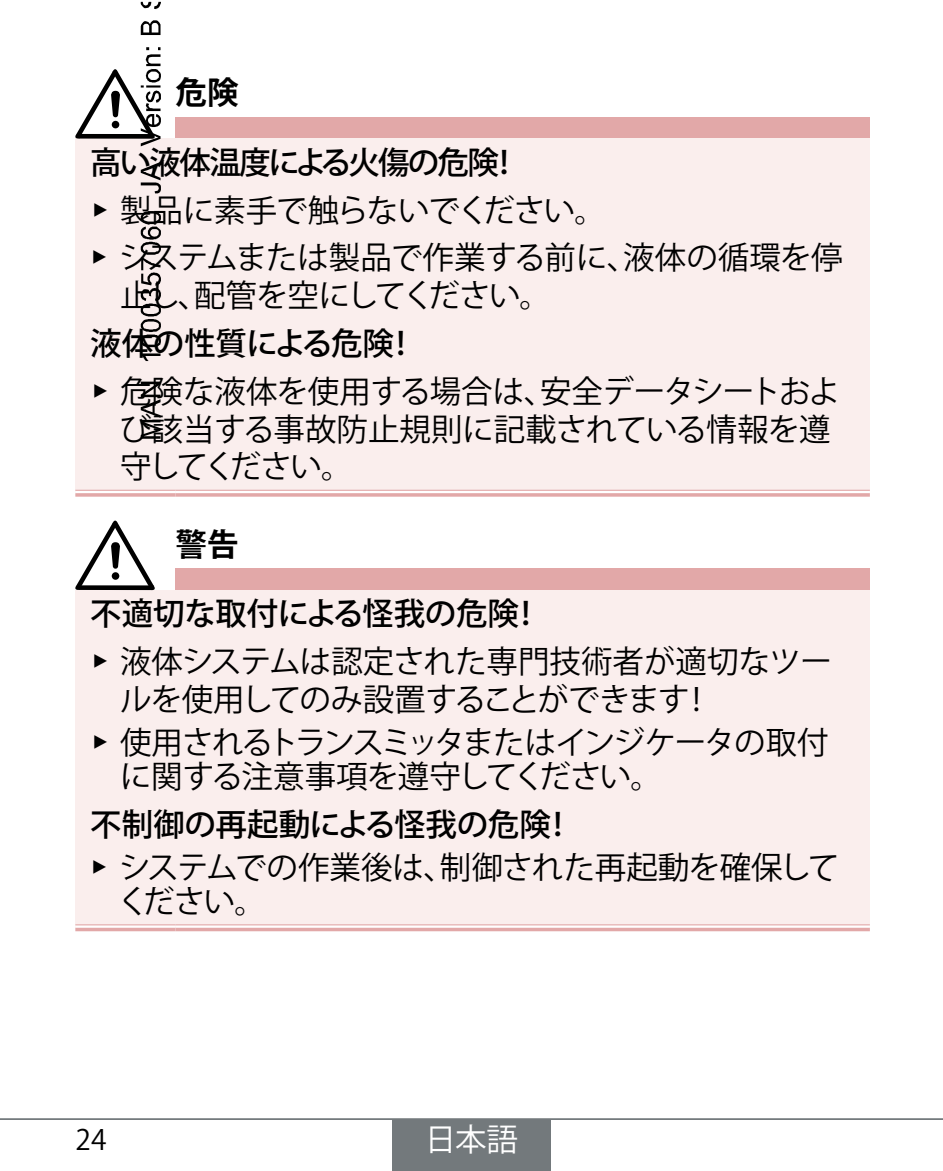
<style>
.page{position:relative;width:943px;height:1171px;background:#fff}
.page>*{position:absolute;margin:0;border:0;box-sizing:border-box;transform-origin:0 0}
.t1{font:31.5px/47.6px "Koz Go Pro";letter-spacing:-.02em;color:#000}
.t2{font:31.5px/47.6px "Koz Go Pro";color:#000}
.t3{font:31.5px/43.4px "Koz Go Pro";letter-spacing:-.05em;color:#000}
.t4{font:700 31.5px "Koz Go Pro";color:#000}
.t5{font:31.5px "Koz Go Pro";color:#fff}
.t6{font:28px "Koz Go Pro";color:#000}
.s1{font-weight:500}
.s2{font-family:"Arial Unicode MS"}
</style>
<div class="page">
<div style="left:175px;top:117px;width:694px;height:22px;background:#e2a8a8"></div>
<div style="left:75px;top:139px;width:794px;height:354px;background:#faeeed"></div>
<div style="left:75px;top:490px;width:100px;height:7px;background:#fff"></div>
<div style="left:175px;top:490px;width:694px;height:7px;background:#fff"></div>
<hr style="left:75px;top:490px;width:100px;height:1px;background:#e2a8a8">
<svg style="left:75px;top:493px;width:100px;height:4px"></svg>
<hr style="left:175px;top:490px;width:694px;height:1px;background:#e2a8a8">
<svg style="left:175px;top:493px;width:694px;height:4px;background:#e5b2b2"></svg>
<div style="left:175px;top:568px;width:694px;height:22px;background:#e2a8a8"></div>
<div style="left:75px;top:590px;width:794px;height:338px;background:#faeeed"></div>
<svg style="left:75px;top:925px;width:100px;height:2px"></svg>
<svg style="left:175px;top:925px;width:694px;height:2px"></svg>
<hr style="left:75px;top:924px;width:100px;height:1px;background:#e2a8a8">
<hr style="left:75px;top:928px;width:100px;height:3px;background:#e2a8a8">
<hr style="left:175px;top:924px;width:694px;height:1px;background:#e2a8a8">
<hr style="left:175px;top:928px;width:694px;height:3px;background:#e2a8a8">
<svg style="left:75px;top:520px;width:80px;height:70px"></svg>
<div style="left:112px;top:572px;width:7px;height:8px;background:#000;border-radius:50%"></div>
<hr style="left:0;top:1118px;width:943px;height:2px;background:#73797c">
<div style="left:392px;top:1119px;width:159px;height:52px;background:#73797c"></div>
<svg style="left:141px;top:382px;width:19px;height:57px"></svg>
<svg style="left:141px;top:353px;width:19px;height:8px"></svg>
<svg style="left:141px;top:211px;width:20px;height:136px"></svg>
<svg style="left:141px;top:162px;width:20px;height:31px"></svg>
<svg style="left:75px;top:47px;width:86px;height:99px"></svg>
<svg style="left:141px;top:20px;width:19px;height:15px"></svg>
<svg style="left:141px;top:2px;width:20px;height:7px"></svg>
<p class="t4" style="left:175px;top:73px;width:64px">危険</p>
<p class="t1" style="left:89px;top:139px;width:755px"><span class="s1">高い液体温度による火傷の危険！<br></span><span class="s2">▶</span> 製品に素手で触らないでください。<br><span class="s2">▶</span> システムまたは製品で作業する前に、液体の循環を停</p>
<p class="t3" style="left:120px;top:275px;width:432px">止し、配管を空にしてください。</p>
<p class="t1" style="left:90px;top:320px;width:751px"><span class="s1">液体の性質による危険！<br></span><span class="s2">▶</span> 危険な液体を使用する場合は、安全データシートおよ</p>
<p class="t1" style="left:120px;top:411px;width:712px;line-height:37.8px">び該当する事故防止規則に記載されている情報を遵守してください。</p>
<p class="t4" style="left:175px;top:524px;width:64px">警告</p>
<p class="t2" style="left:90px;top:591px;width:743px"><span class="s1">不適切な取付による怪我の危険！<br></span><span class="s2">▶</span> 液体システムは認定された専門技術者が適切なツー</p>
<p class="t3" style="left:90px;top:678px;width:740px;text-indent:30px">ルを使用してのみ設置することができます！<br><span class="s2">▶</span> 使用されるトランスミッタまたはインジケータの取付</p>
<p class="t1" style="left:120px;top:753px;width:543px">に関する注意事項を遵守してください。</p>
<p class="t2" style="left:89px;top:803px;width:751px;line-height:43.4px"><span class="s1">不制御の再起動による怪我の危険！<br></span><span class="s2">▶</span> システムでの作業後は、制御された再起動を確保して</p>
<p class="t1" style="left:117px;top:878px;width:150px">ください。</p>
<p class="t6" style="left:76px;top:1121px;width:32px">24</p>
<p class="t5" style="left:425px;top:1119px;width:95px">日本語</p>
</div>
